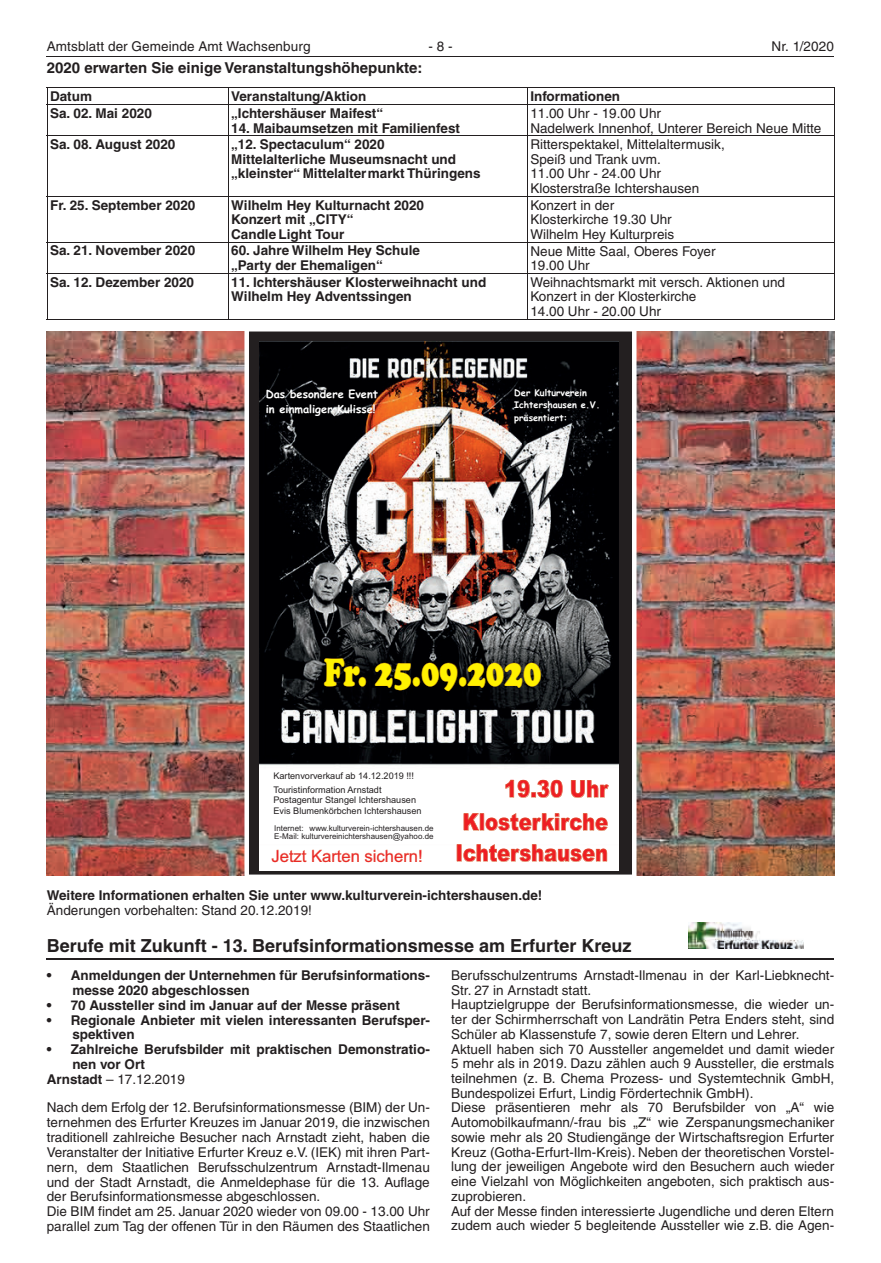
<style>
.page{position:relative;width:881px;height:1263px;background:#fff}
.page>*{position:absolute;margin:0;border:0;box-sizing:border-box;transform-origin:0 0}
.t1{font:900 40.95px "Kqpsdh Cooper";color:#fff101;scale:.75 1}
.t2{font:900 23.55px "Ldtmds Arial";color:#ee1d23;scale:.83 1}
.t3{font:900 23.25px/31px "Ldtmds Arial";color:#ee1d23;text-align:center;scale:.83 1}
.t4{font:700 18px "Helvetica LT";color:#231f20}
.t5{font:16.65px "Brjxky Arial";color:#ee1d23}
.t6{font:700 15px "Helvetica LT";color:#231f20}
.t7{font:13.5px/14.7px "Helvetica LT";color:#231f20}
.t8{font:700 13.5px/14.7px "Helvetica LT";color:#231f20}
.t9{font:700 10.95px/15.3px "Spknps Comic Sans MS";color:#fff}
.t10{font:9.15px/13.8px "Brjxky Arial";color:#231f20}
.t11{font:700 9.15px/12.8px "Spknps Comic Sans MS";color:#fff}
.t12{font:7.95px/9px "Brjxky Arial";color:#231f20}
.s1{font-weight:700}
</style>
<div class="page">
<hr style="left:47px;top:56px;width:786px;height:1px;background:#231f20">
<hr style="left:47px;top:958px;width:786px;height:1px;background:#231f20">
<svg style="left:47px;top:89px;width:1px;height:15px"></svg>
<svg style="left:228px;top:89px;width:1px;height:15px"></svg>
<hr style="left:47px;top:88px;width:181px;height:1px;background:#231f20">
<hr style="left:47px;top:104px;width:181px;height:1px;background:#231f20">
<svg style="left:527px;top:89px;width:1px;height:15px"></svg>
<hr style="left:228px;top:88px;width:299px;height:1px;background:#231f20">
<hr style="left:228px;top:104px;width:299px;height:1px;background:#231f20">
<hr style="left:527px;top:88px;width:307px;height:1px;background:#231f20">
<hr style="left:527px;top:104px;width:307px;height:1px;background:#231f20">
<hr style="left:47px;top:105px;width:1px;height:30px;background:#231f20">
<hr style="left:228px;top:105px;width:1px;height:30px;background:#231f20">
<hr style="left:47px;top:135px;width:181px;height:1px;background:#231f20">
<hr style="left:527px;top:105px;width:1px;height:30px;background:#231f20">
<hr style="left:228px;top:135px;width:299px;height:1px;background:#231f20">
<hr style="left:833px;top:105px;width:1px;height:30px;background:#231f20">
<hr style="left:527px;top:135px;width:307px;height:1px;background:#231f20">
<hr style="left:47px;top:136px;width:1px;height:60px;background:#231f20">
<hr style="left:228px;top:136px;width:1px;height:60px;background:#231f20">
<hr style="left:47px;top:196px;width:181px;height:1px;background:#231f20">
<hr style="left:527px;top:136px;width:1px;height:60px;background:#231f20">
<hr style="left:228px;top:196px;width:299px;height:1px;background:#231f20">
<hr style="left:833px;top:136px;width:1px;height:60px;background:#231f20">
<hr style="left:527px;top:196px;width:307px;height:1px;background:#231f20">
<hr style="left:47px;top:196px;width:1px;height:46px;background:#231f20">
<hr style="left:228px;top:196px;width:1px;height:46px;background:#231f20">
<hr style="left:47px;top:242px;width:181px;height:1px;background:#231f20">
<hr style="left:527px;top:196px;width:1px;height:46px;background:#231f20">
<hr style="left:228px;top:242px;width:299px;height:1px;background:#231f20">
<hr style="left:833px;top:196px;width:1px;height:46px;background:#231f20">
<hr style="left:527px;top:242px;width:307px;height:1px;background:#231f20">
<hr style="left:47px;top:242px;width:1px;height:31px;background:#231f20">
<hr style="left:228px;top:242px;width:1px;height:31px;background:#231f20">
<hr style="left:47px;top:273px;width:181px;height:1px;background:#231f20">
<hr style="left:527px;top:242px;width:1px;height:31px;background:#231f20">
<hr style="left:228px;top:273px;width:299px;height:1px;background:#231f20">
<hr style="left:833px;top:242px;width:1px;height:31px;background:#231f20">
<hr style="left:527px;top:273px;width:307px;height:1px;background:#231f20">
<hr style="left:47px;top:273px;width:1px;height:46px;background:#231f20">
<hr style="left:228px;top:273px;width:1px;height:46px;background:#231f20">
<hr style="left:47px;top:319px;width:181px;height:1px;background:#231f20">
<hr style="left:527px;top:273px;width:1px;height:46px;background:#231f20">
<hr style="left:228px;top:319px;width:299px;height:1px;background:#231f20">
<hr style="left:833px;top:273px;width:1px;height:46px;background:#231f20">
<hr style="left:527px;top:319px;width:307px;height:1px;background:#231f20">
<img style="left:47px;top:331px;width:786px;height:545px">
<svg style="left:244px;top:331px;width:392px;height:545px"></svg>
<img style="left:688px;top:923px;width:115px;height:26px">
<p class="t7" style="left:47px;top:39px;width:265px">Amtsblatt der Gemeinde Amt Wachsenburg</p>
<p class="t7" style="left:428px;top:39px;width:26px">- 8 -</p>
<p class="t7" style="left:771px;top:39px;width:64px">Nr. 1/2020</p>
<p class="t6" style="left:47px;top:59px;width:377px">2020 erwarten Sie einige Veranstaltungshöhepunkte:</p>
<p class="t8" style="left:50px;top:89px;width:43px">Datum</p>
<p class="t8" style="left:231px;top:89px;width:137px">Veranstaltung/Aktion</p>
<p class="t8" style="left:530px;top:89px;width:91px">Informationen</p>
<p class="t8" style="left:50px;top:105px;width:103px">Sa. 02. Mai 2020</p>
<p class="t8" style="left:231px;top:105px;width:153px">„Ichtershäuser Maifest“</p>
<p class="t8" style="left:231px;top:120px;width:230px">14. Maibaumsetzen mit Familienfest</p>
<p class="t7" style="left:530px;top:106px;width:292px">11.00 Uhr - 19.00 Uhr<br>Nadelwerk Innenhof, Unterer Bereich Neue Mitte</p>
<p class="t8" style="left:50px;top:137px;width:127px">Sa. 08. August 2020</p>
<p class="t8" style="left:231px;top:137px;width:251px">„12. Spectaculum“ 2020<br>Mittelalterliche Museumsnacht und „kleinster“ Mittelaltermarkt Thüringens</p>
<p class="t7" style="left:530px;top:137px;width:196px">Ritterspektakel, Mittelaltermusik,<br>Speiß und Trank uvm.<br>11.00 Uhr - 24.00 Uhr<br>Klosterstraße Ichtershausen</p>
<p class="t8" style="left:50px;top:197px;width:147px">Fr. 25. September 2020</p>
<p class="t8" style="left:231px;top:197px;width:194px">Wilhelm Hey Kulturnacht 2020<br>Konzert mit „CITY“<br>Candle Light Tour</p>
<p class="t7" style="left:530px;top:197px;width:145px">Konzert in der<br>Klosterkirche 19.30 Uhr<br>Wilhelm Hey Kulturpreis</p>
<p class="t8" style="left:50px;top:243px;width:146px">Sa. 21. November 2020</p>
<p class="t8" style="left:231px;top:243px;width:190px">60. Jahre Wilhelm Hey Schule „Party der Ehemaligen“</p>
<p class="t7" style="left:530px;top:243px;width:186px">Neue Mitte Saal, Oberes Foyer<br>19.00 Uhr</p>
<p class="t8" style="left:50px;top:274px;width:145px">Sa. 12. Dezember 2020</p>
<p class="t8" style="left:231px;top:274px;width:256px">11. Ichtershäuser Klosterweihnacht und<br>Wilhelm Hey Adventssingen</p>
<p class="t7" style="left:530px;top:275px;width:256px">Weihnachtsmarkt mit versch. Aktionen und<br>Konzert in der Klosterkirche<br>14.00 Uhr - 20.00 Uhr</p>
<p class="t9" style="left:266px;top:385px;width:114px">Das besondere Event in einmaliger Kulisse!</p>
<p class="t11" style="left:514px;top:386px;width:87px">Der Kulturverein<br>Ichtershausen e.V. präsentiert:</p>
<h1 class="t1" style="left:324px;top:648px;width:291px">Fr. 25.09.2020</h1>
<p class="t10" style="left:273px;top:769px;width:142px">Kartenvorverkauf ab 14.12.2019 !!!<br>Touristinformation Arnstadt</p>
<p class="t10" style="left:273px;top:795px;width:150px;line-height:10.2px">Postagentur Stangel Ichtershausen<br>Evis Blumenkörbchen Ichtershausen</p>
<p class="t5" style="left:271px;top:844px;width:153px">Jetzt Karten sichern!</p>
<p class="t12" style="left:274px;top:823px;width:161px">Internet: www.kulturverein-ichtershausen.de<br>E-Mail: kulturvereinichtershausen@yahoo.de</p>
<h2 class="t2" style="left:504px;top:772px;width:126px">19.30 Uhr</h2>
<h3 class="t3" style="left:455px;top:806px;width:185px">Klosterkirche<br>Ichtershausen</h3>
<p class="t8" style="left:47px;top:888px;width:497px">Weitere Informationen erhalten Sie unter www.kulturverein-ichtershausen.de!</p>
<p class="t7" style="left:47px;top:903px;width:266px">Änderungen vorbehalten: Stand 20.12.2019!</p>
<h3 class="t4" style="left:47px;top:934px;width:586px">Berufe mit Zukunft - 13. Berufsinformationsmesse am Erfurter Kreuz</h3>
<p class="t8" style="left:72px;top:967px;width:359px;text-indent:-26px">• Anmeldungen der Unternehmen für Berufsinformations&shy;messe 2020 abgeschlossen</p>
<p class="t8" style="left:47px;top:997px;width:354px">• 70 Aussteller sind im Januar auf der Messe präsent</p>
<p class="t8" style="left:72px;top:1012px;width:359px;text-indent:-26px">• Regionale Anbieter mit vielen interessanten Berufsper&shy;spektiven</p>
<p class="t8" style="left:47px;top:1042px;width:384px">• Zahlreiche Berufsbilder mit praktischen Demonstratio-</p>
<p class="t8" style="left:72px;top:1057px;width:74px">nen vor Ort</p>
<p class="t7" style="left:47px;top:1072px;width:140px"><span class="s1">Arnstadt</span> – 17.12.2019</p>
<p class="t7" style="left:47px;top:1100px;width:384px">Nach dem Erfolg der 12. Berufsinformationsmesse (BIM) der Un&shy;ternehmen des Erfurter Kreuzes im Januar 2019, die inzwischen traditionell zahlreiche Besucher nach Arnstadt zieht, haben die Veranstalter der Initiative Erfurter Kreuz e.V. (IEK) mit ihren Part&shy;nern, dem Staatlichen Berufsschulzentrum Arnstadt-Ilmenau und der Stadt Arnstadt, die Anmeldephase für die 13. Auflage der Berufsinformationsmesse abgeschlossen.<br>Die BIM findet am 25. Januar 2020 wieder von 09.00 - 13.00 Uhr parallel zum Tag der offenen Tür in den Räumen des Staatlichen</p>
<p class="t7" style="left:451px;top:968px;width:384px">Berufsschulzentrums Arnstadt-Ilmenau in der Karl-Liebknecht-Str. 27 in Arnstadt statt.<br>Hauptzielgruppe der Berufsinformationsmesse, die wieder un&shy;ter der Schirmherrschaft von Landrätin Petra Enders steht, sind Schüler ab Klassenstufe 7, sowie deren Eltern und Lehrer.<br>Aktuell haben sich 70 Aussteller angemeldet und damit wieder 5 mehr als in 2019. Dazu zählen auch 9 Aussteller, die erstmals teilnehmen (z. B. Chema Prozess- und Systemtechnik GmbH, Bundespolizei Erfurt, Lindig Fördertechnik GmbH).<br>Diese präsentieren mehr als 70 Berufsbilder von „A“ wie Automobilkaufmann/-frau bis „Z“ wie Zerspanungsmechaniker sowie mehr als 20 Studiengänge der Wirtschaftsregion Erfurter Kreuz (Gotha-Erfurt-Ilm-Kreis). Neben der theoretischen Vorstel&shy;lung der jeweiligen Angebote wird den Besuchern auch wieder eine Vielzahl von Möglichkeiten angeboten, sich praktisch aus&shy;zuprobieren.<br>Auf der Messe finden interessierte Jugendliche und deren Eltern zudem auch wieder 5 begleitende Aussteller wie z.B. die Agen-</p>
</div>
